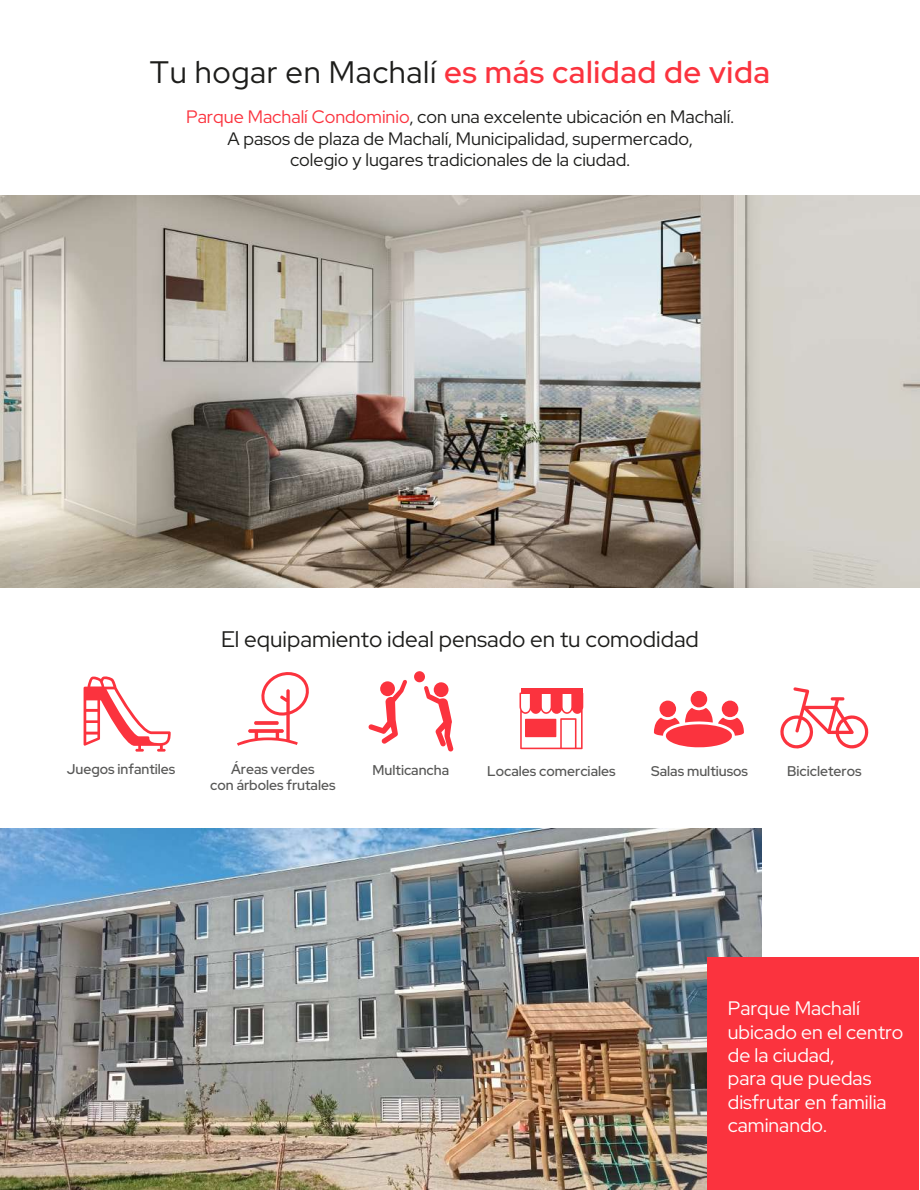
<style>
.page{position:relative;width:920px;height:1190px;background:#fff}
.page>*{position:absolute;margin:0;border:0;box-sizing:border-box;transform-origin:0 0}
.t1{font:500 31.05px "Red Hat Display";letter-spacing:.02em;color:#fb333e}
.t2{font:22.5px "Red Hat Display";color:#1d1d1b}
.t3{font:19.5px/23.4px "Red Hat Display";color:#fff}
.t4{font:18px/21.6px "Red Hat Display";color:#1d1d1b;text-align:center}
.t5{font:500 14.1px/15.9px "Red Hat Display";color:#575756;text-align:center}
.s1{font-weight:400;color:#1d1d1b}
.s2{color:#fb333e}
</style>
<div class="page">
<img style="left:0;top:195px;width:918px;height:392px">
<img style="left:0;top:828px;width:761px;height:362px">
<svg style="left:84px;top:676px;width:87px;height:75px"></svg>
<svg style="left:237px;top:672px;width:72px;height:74px"></svg>
<svg style="left:519px;top:692px;width:64px;height:57px"></svg>
<div style="left:525px;top:718px;width:31px;height:19px;background:#fb333e"></div>
<div style="left:521px;top:688px;width:61px;height:5px;background:#fb333e"></div>
<svg style="left:654px;top:708px;width:90px;height:39px"></svg>
<div style="left:659px;top:700px;width:17px;height:17px;background:#fb333e;border-radius:50%"></div>
<div style="left:690px;top:691px;width:17px;height:16px;background:#fb333e;border-radius:50%"></div>
<div style="left:721px;top:700px;width:17px;height:17px;background:#fb333e;border-radius:50%"></div>
<svg style="left:780px;top:687px;width:88px;height:62px"></svg>
<div style="left:414px;top:671px;width:11px;height:11px;background:#fb333e;border-radius:50%"></div>
<svg style="left:368px;top:680px;width:39px;height:64px"></svg>
<svg style="left:424px;top:682px;width:29px;height:69px"></svg>
<div style="left:707px;top:957px;width:211px;height:233px;background:#fb333e"></div>
<svg style="left:918px;top:195px;width:1px;height:995px"></svg>
<h1 class="t1" style="left:150px;top:52px;width:621px"><span class="s1">Tu hogar en Machalí</span> es más calidad de vida</h1>
<p class="t4" style="left:186px;top:106px;width:549px"><span class="s2">Parque Machalí Condominio</span>, con una excelente ubicación en Machalí.<br>A pasos de plaza de Machalí, Municipalidad, supermercado,<br>colegio y lugares tradicionales de la ciudad.</p>
<p class="t2" style="left:221px;top:624px;width:479px">El equipamiento ideal pensado en tu comodidad</p>
<p class="t5" style="left:67px;top:760px;width:110px">Juegos infantiles</p>
<p class="t5" style="left:210px;top:760px;width:127px">Áreas verdes<br>con árboles frutales</p>
<p class="t5" style="left:372px;top:762px;width:78px">Multicancha</p>
<p class="t5" style="left:487px;top:762px;width:130px">Locales comerciales</p>
<p class="t5" style="left:651px;top:762px;width:98px">Salas multiusos</p>
<p class="t5" style="left:787px;top:762px;width:76px">Bicicleteros</p>
<p class="t3" style="left:727px;top:996px;width:177px">Parque Machalí ubicado en el centro de la ciudad,<br>para que puedas disfrutar en familia caminando.</p>
</div>
